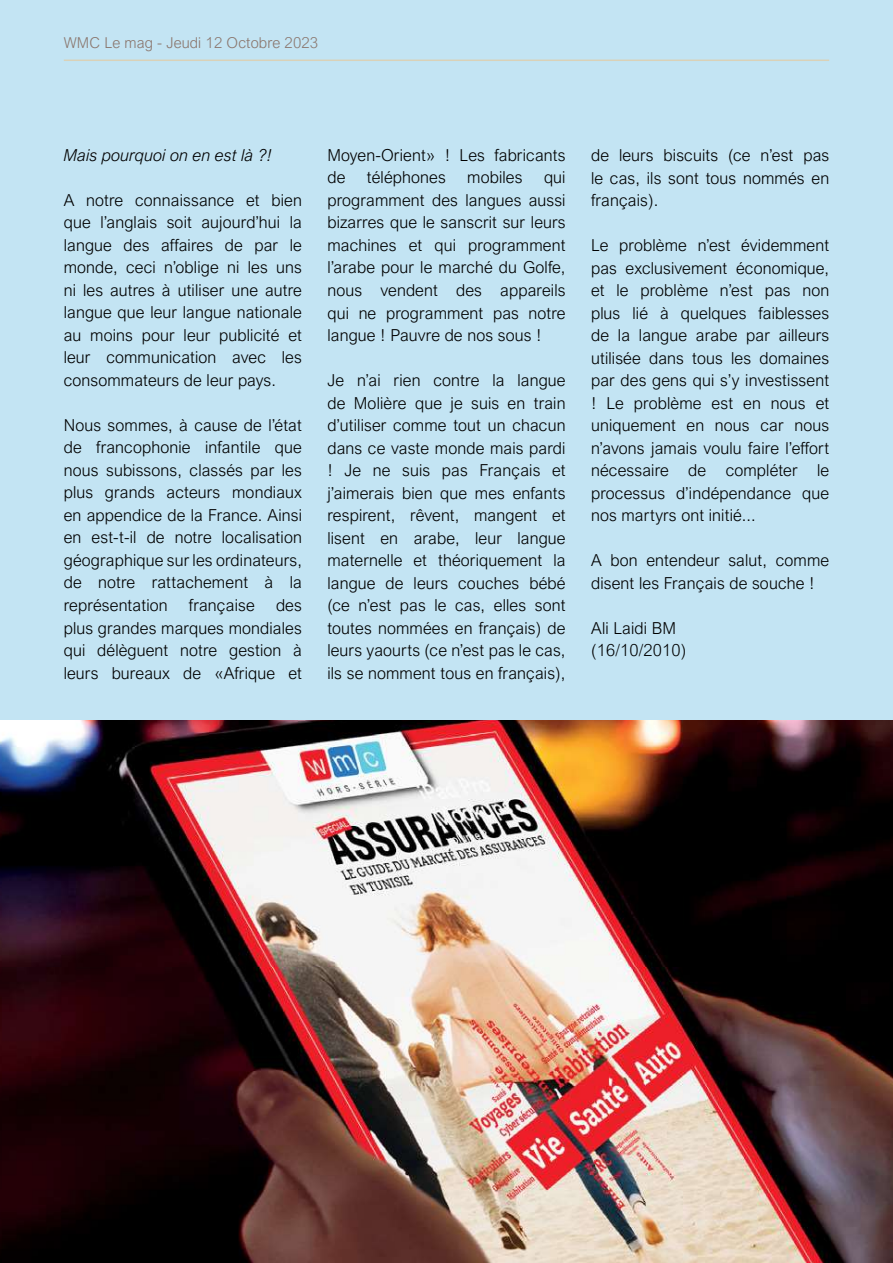
<style>
.page{position:relative;width:893px;height:1263px;background:#fff}
.page>*{position:absolute;margin:0;border:0;box-sizing:border-box;transform-origin:0 0}
.t1{font:300 16.5px/22.5px "Arial Nova";letter-spacing:.01em;color:#000;text-align:justify}
.t2{font:italic 300 16.5px "Arial Nova";letter-spacing:.01em;color:#000}
.t3{font:300 15px "Arial Nova W07";letter-spacing:.01em;color:#8b776e}
</style>
<div class="page">
<div style="left:1px;top:0;width:892px;height:1263px;background:#c3e4f3"></div>
<hr style="left:64px;top:60px;width:765px;height:1px;background:#e0cda9">
<img style="left:0;top:720px;width:893px;height:543px">
<p class="t3" style="left:64px;top:34px;width:256px">WMC Le mag - Jeudi 12 Octobre 2023</p>
<p class="t2" style="left:64px;top:146px;width:210px">Mais pourquoi on en est là ?!</p>
<p class="t1" style="left:64px;top:189px;width:240px">A notre connaissance et bien que l’anglais soit aujourd’hui la langue des affaires de par le monde, ceci n’oblige ni les uns ni les autres à utiliser une autre langue que leur langue nationale au moins pour leur publicité et leur communication avec les consommateurs de leur pays.</p>
<p class="t1" style="left:64px;top:414px;width:240px">Nous sommes, à cause de l’état de francophonie infantile que nous subissons, classés par les plus grands acteurs mondiaux en appendice de la France. Ainsi en est-t-il de notre localisation géographique sur les ordinateurs, de notre rattachement à la représentation</p>
<p class="t1" style="left:189px;top:594px;width:67px">française</p>
<p class="t1" style="left:64px;top:594px;width:240px;text-indent:212px">des plus grandes marques mondiales qui délèguent notre gestion à leurs bureaux de «Afrique et</p>
<p class="t1" style="left:327px;top:144px;width:240px">Moyen-Orient» ! Les fabricants de</p>
<p class="t1" style="left:327px;top:166px;width:240px;text-indent:217px">qui programment des langues aussi bizarres que le sanscrit sur leurs machines et qui programment l’arabe pour le marché du Golfe, nous vendent des appareils qui ne programment pas notre langue ! Pauvre de nos sous !</p>
<p class="t1" style="left:327px;top:369px;width:240px">Je n’ai rien contre la langue de Molière que je suis en train d’utiliser comme tout un chacun dans ce vaste monde mais pardi ! Je ne suis pas Français et j’aimerais bien que mes enfants respirent, rêvent, mangent et lisent en arabe, leur langue maternelle et théoriquement la langue de leurs couches bébé (ce n’est pas le cas, elles sont toutes nommées en français) de leurs yaourts (ce n’est pas le cas, ils se nomment tous en français),</p>
<p class="t1" style="left:367px;top:166px;width:80px">téléphones</p>
<p class="t1" style="left:467px;top:166px;width:57px">mobiles</p>
<p class="t1" style="left:591px;top:144px;width:240px">de leurs biscuits (ce n’est pas le cas, ils sont tous nommés en français).</p>
<p class="t1" style="left:591px;top:234px;width:240px">Le problème n’est évidemment pas exclusivement économique, et le problème n’est pas non plus lié à quelques faiblesses de la langue arabe par ailleurs utilisée dans tous les domaines par des gens qui s’y investissent ! Le problème est en nous et uniquement en nous car nous n’avons jamais voulu faire l’effort nécessaire de compléter le processus d’indépendance que nos martyrs ont initié...</p>
<p class="t1" style="left:591px;top:549px;width:240px">A bon entendeur salut, comme disent les Français de souche !</p>
<p class="t1" style="left:591px;top:617px;width:97px">Ali Laidi BM (16/10/2010)</p>
</div>
